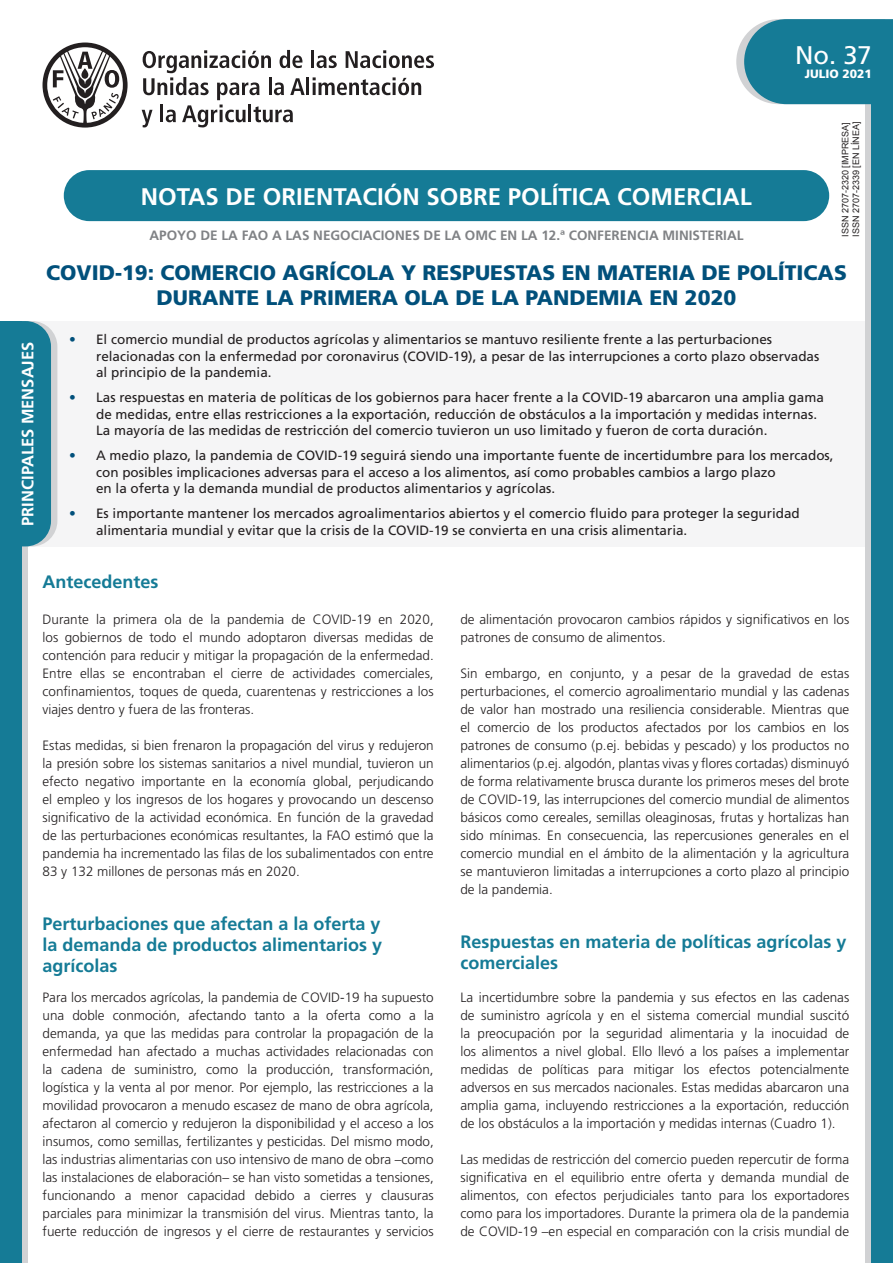
<style>
.page{position:relative;width:893px;height:1263px;background:#fff}
.page>*{position:absolute;margin:0;border:0;box-sizing:border-box;transform-origin:0 0}
.t1{font:25.5px "Frutiger LT Std";color:#fff}
.t2{font:700 24px "Frutiger LT Std";color:#fff}
.t3{font:900 21px/25.2px "Frutiger LT Std";color:#01507b;text-align:center}
.t4{font:700 18px/21px "Frutiger LT Std";color:#157b96;text-align:justify}
.t5{font:700 16.5px "Frutiger LT Std";color:#fff}
.t6{font:300 13.5px/18px "Frutiger LT Std";color:#231f20;text-align:justify}
.t7{font:13.5px/16.5px "Frutiger LT Std";color:#231f20}
.t8{font:700 13.5px "Frutiger LT Std";color:#808285}
.t9{font:900 12px "Frutiger LT Std";color:#fff}
.t10{font:9px/10.8px "Arial";color:#231f20}
.s1{font-weight:300;color:#01507b}
</style>
<div class="page">
<div style="left:28px;top:321px;width:865px;height:225px;background:#f5f5f6"></div>
<svg style="left:865px;top:104px;width:7px;height:1159px;background:#b6c5cb"></svg>
<div style="left:872px;top:87px;width:21px;height:1176px;background:#157b96"></div>
<svg style="left:21px;top:546px;width:7px;height:717px;background:#b6c5cb"></svg>
<div style="left:0;top:321px;width:21px;height:942px;background:#157b96"></div>
<svg style="left:21px;top:321px;width:36px;height:225px;background:#3a8da3"></svg>
<svg style="left:736px;top:19px;width:157px;height:85px;background:#2c879f"></svg>
<svg style="left:43px;top:43px;width:85px;height:85px"></svg>
<hr style="left:311px;top:50px;width:3px;height:18px;background:#231f20">
<svg style="left:317px;top:55px;width:20px;height:13px"></svg>
<svg style="left:346px;top:50px;width:88px;height:18px"></svg>
<hr style="left:306px;top:77px;width:3px;height:18px;background:#231f20">
<svg style="left:313px;top:77px;width:108px;height:18px"></svg>
<svg style="left:142px;top:50px;width:163px;height:77px"></svg>
<div style="left:64px;top:170px;width:765px;height:51px;background:#157b96;border-radius:26px"></div>
<h2 class="t2" style="left:141px;top:182px;width:612px">NOTAS DE ORIENTACIÓN SOBRE POLÍTICA COMERCIAL</h2>
<p class="t8" style="left:149px;top:227px;width:596px">APOYO DE LA FAO A LAS NEGOCIACIONES DE LA OMC EN LA 12.ª CONFERENCIA MINISTERIAL</p>
<h1 class="t1" style="left:795px;top:40px;width:78px">No. 37</h1>
<p class="t9" style="left:805px;top:67px;width:69px">JULIO 2021</p>
<p class="t10" style="left:840px;top:237px;width:117px;rotate:-90deg">ISSN 2707-2320 [IMPRESA]<br>ISSN 2707-2339 [EN LÍNEA]</p>
<h3 class="t3" style="left:46px;top:260px;width:802px">COVID-19: COMERCIO AGRÍCOLA Y RESPUESTAS EN MATERIA DE POLÍTICAS<br>DURANTE LA PRIMERA OLA DE LA PANDEMIA EN 2020</h3>
<p class="t5" style="left:18px;top:526px;width:185px;rotate:-90deg">PRINCIPALES MENSAJES</p>
<p class="t7" style="left:96px;top:332px;width:725px;text-indent:-27px"><span class="s1">•</span> El comercio mundial de productos agrícolas y alimentarios se mantuvo resiliente frente a las perturbaciones relacionadas con la enfermedad por coronavirus (COVID-19), a pesar de las interrupciones a corto plazo observadas al principio de la pandemia.</p>
<p class="t7" style="left:96px;top:390px;width:729px;text-indent:-27px"><span class="s1">•</span> Las respuestas en materia de políticas de los gobiernos para hacer frente a la COVID-19 abarcaron una amplia gama de medidas, entre ellas restricciones a la exportación, reducción de obstáculos a la importación y medidas internas.<br>La mayoría de las medidas de restricción del comercio tuvieron un uso limitado y fueron de corta duración.</p>
<p class="t7" style="left:96px;top:448px;width:739px;text-indent:-27px"><span class="s1">•</span> A medio plazo, la pandemia de COVID-19 seguirá siendo una importante fuente de incertidumbre para los mercados, con posibles implicaciones adversas para el acceso a los alimentos, así como probables cambios a largo plazo<br>en la oferta y la demanda mundial de productos alimentarios y agrícolas.</p>
<p class="t7" style="left:96px;top:506px;width:705px;text-indent:-27px"><span class="s1">•</span> Es importante mantener los mercados agroalimentarios abiertos y el comercio fluido para proteger la seguridad alimentaria mundial y evitar que la crisis de la COVID-19 se convierta en una crisis alimentaria.</p>
<h3 class="t4" style="left:43px;top:571px;width:118px">Antecedentes</h3>
<p class="t6" style="left:43px;top:610px;width:393px">Durante la primera ola de la pandemia de COVID-19 en 2020, los gobiernos de todo el mundo adoptaron diversas medidas de contención para reducir y mitigar la propagación de la enfermedad.<br>Entre ellas se encontraban el cierre de actividades comerciales, confinamientos, toques de queda, cuarentenas y restricciones a los viajes dentro y fuera de las fronteras.</p>
<p class="t6" style="left:43px;top:736px;width:393px">Estas medidas, si bien frenaron la propagación del virus y redujeron la presión sobre los sistemas sanitarios a nivel mundial, tuvieron un efecto negativo importante en la economía global, perjudicando el empleo y los ingresos de los hogares y provocando un descenso significativo de la actividad económica. En función de la gravedad de las perturbaciones económicas resultantes, la FAO estimó que la pandemia ha incrementado las filas de los subalimentados con entre 83 y 132 millones de personas más en 2020.</p>
<h3 class="t4" style="left:43px;top:913px;width:341px">Perturbaciones que afectan a la oferta y la demanda de productos alimentarios y agrícolas</h3>
<p class="t6" style="left:43px;top:988px;width:393px">Para los mercados agrícolas, la pandemia de COVID-19 ha supuesto una doble conmoción, afectando tanto a la oferta como a la demanda, ya que las medidas para controlar la propagación de la enfermedad han afectado a muchas actividades relacionadas con la cadena de suministro, como la producción, transformación, logística y la venta al por menor. Por ejemplo, las restricciones a la movilidad provocaron a menudo escasez de mano de obra agrícola, afectaron al comercio y redujeron la disponibilidad y el acceso a los insumos, como semillas, fertilizantes y pesticidas. Del mismo modo, las industrias alimentarias con uso intensivo de mano de obra –como las instalaciones de elaboración– se han visto sometidas a tensiones, funcionando a menor capacidad debido a cierres y clausuras parciales para minimizar la transmisión del virus. Mientras tanto, la fuerte reducción de ingresos y el cierre de restaurantes y servicios</p>
<p class="t6" style="left:460px;top:610px;width:390px">de alimentación provocaron cambios rápidos y significativos en los patrones de consumo de alimentos.</p>
<p class="t6" style="left:460px;top:664px;width:390px">Sin embargo, en conjunto, y a pesar de la gravedad de estas perturbaciones, el comercio agroalimentario mundial y las cadenas de valor han mostrado una resiliencia considerable. Mientras que el comercio de los productos afectados por los cambios en los patrones de consumo (p.ej. bebidas y pescado) y los productos no alimentarios (p.ej. algodón, plantas vivas y flores cortadas) disminuyó de forma relativamente brusca durante los primeros meses del brote de COVID-19, las interrupciones del comercio mundial de alimentos básicos como cereales, semillas oleaginosas, frutas y hortalizas han sido mínimas. En consecuencia, las repercusiones generales en el comercio mundial en el ámbito de la alimentación y la agricultura se mantuvieron limitadas a interrupciones a corto plazo al principio de la pandemia.</p>
<h3 class="t4" style="left:460px;top:931px;width:388px">Respuestas en materia de políticas agrícolas y comerciales</h3>
<p class="t6" style="left:460px;top:988px;width:390px">La incertidumbre sobre la pandemia y sus efectos en las cadenas de suministro agrícola y en el sistema comercial mundial suscitó la preocupación por la seguridad alimentaria y la inocuidad de los alimentos a nivel global. Ello llevó a los países a implementar medidas de políticas para mitigar los efectos potencialmente adversos en sus mercados nacionales. Estas medidas abarcaron una amplia gama, incluyendo restricciones a la exportación, reducción de los obstáculos a la importación y medidas internas (Cuadro 1).</p>
<p class="t6" style="left:460px;top:1150px;width:390px">Las medidas de restricción del comercio pueden repercutir de forma significativa en el equilibrio entre oferta y demanda mundial de alimentos, con efectos perjudiciales tanto para los exportadores como para los importadores. Durante la primera ola de la pandemia de COVID-19 –en especial en comparación con la crisis mundial de</p>
</div>
